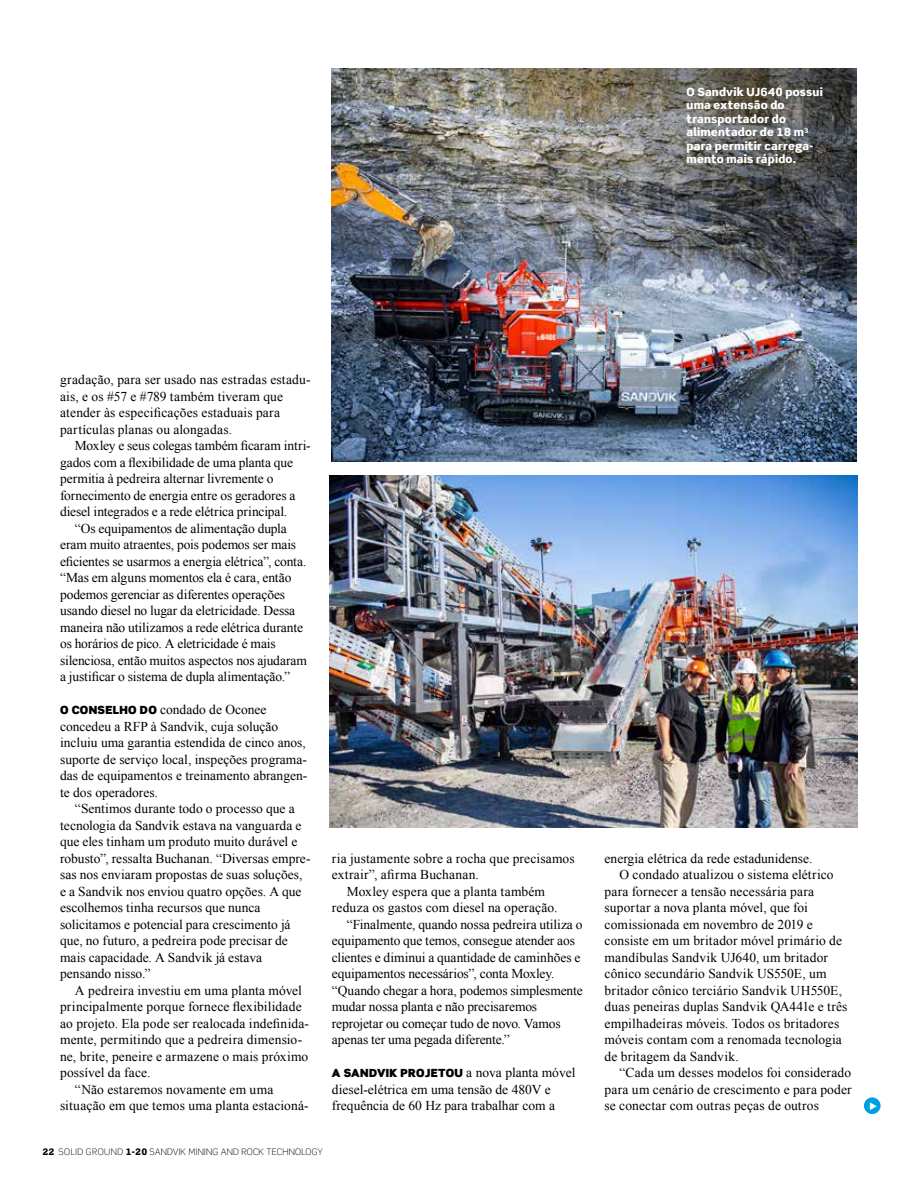
<style>
.page{position:relative;width:915px;height:1191px;background:#fff}
.page>*{position:absolute;margin:0;border:0;box-sizing:border-box;transform-origin:0 0}
.t1{font:13.5px/16.5px "Times New Roman WGL";color:#000}
.t2{font:900 11.25px/13.5px "Scene Pro";letter-spacing:.015em;color:#fff}
.t3{font:900 11.25px "Scene Pro";letter-spacing:.03em;color:#000}
.t4{font:300 9px "Scene Pro";letter-spacing:.025em;color:#000}
.s1{font-family:"Scene Pro";font-weight:900;font-size:11.25px}
.s2{font-family:"Times New Roman WGL";font-weight:400;font-size:13.5px}
.s3{font-weight:900}
</style>
<div class="page">
<div style="left:863px;top:1097px;width:17px;height:17px;background:#009fe3;border-radius:50%"></div>
<img style="left:331px;top:68px;width:525px;height:393px">
<img style="left:330px;top:476px;width:527px;height:351px">
<p class="t2" style="left:686px;top:85px;width:138px">O Sandvik UJ640 possui uma extensão do transportador do alimentador de 18 m<sup>3 </sup>para permitir carrega&shy;mento mais rápido.</p>
<p class="t1" style="left:60px;top:371px;width:252px">gradação, para ser usado nas estradas estadu&shy;ais, e os #57 e #789 também tiveram que atender às especificações estaduais para partículas planas ou alongadas.</p>
<p class="t1" style="left:75px;top:437px;width:237px">Moxley e seus colegas também ficaram intri-</p>
<p class="t1" style="left:60px;top:454px;width:234px">gados com a flexibilidade de uma planta que</p>
<p class="t1" style="left:60px;top:470px;width:215px">permitia à pedreira alternar livremente o</p>
<p class="t1" style="left:60px;top:487px;width:237px">fornecimento de energia entre os geradores a</p>
<p class="t1" style="left:60px;top:503px;width:228px">diesel integrados e a rede elétrica principal.</p>
<p class="t1" style="left:75px;top:519px;width:213px">“Os equipamentos de alimentação dupla</p>
<p class="t1" style="left:60px;top:536px;width:237px">eram muito atraentes, pois podemos ser mais</p>
<p class="t1" style="left:60px;top:552px;width:248px">eficientes se usarmos a energia elétrica”, conta.</p>
<p class="t1" style="left:60px;top:569px;width:233px">“Mas em alguns momentos ela é cara, então</p>
<p class="t1" style="left:60px;top:585px;width:226px">podemos gerenciar as diferentes operações</p>
<p class="t1" style="left:60px;top:602px;width:236px">usando diesel no lugar da eletricidade. Dessa</p>
<p class="t1" style="left:60px;top:618px;width:244px">maneira não utilizamos a rede elétrica durante</p>
<p class="t1" style="left:60px;top:635px;width:217px">os horários de pico. A eletricidade é mais</p>
<p class="t1" style="left:60px;top:651px;width:248px">silenciosa, então muitos aspectos nos ajudaram</p>
<p class="t1" style="left:60px;top:668px;width:231px">a justificar o sistema de dupla alimentação.”</p>
<p class="t1" style="left:60px;top:701px;width:249px"><span class="s1">O CONSELHO DO</span> condado de Oconee concedeu a RFP à Sandvik, cuja solução incluiu uma garantia estendida de cinco anos, suporte de serviço local, inspeções programa&shy;das de equipamentos e treinamento abrangen&shy;te dos operadores.</p>
<p class="t1" style="left:60px;top:800px;width:252px;text-indent:15px">“Sentimos durante todo o processo que a tecnologia da Sandvik estava na vanguarda e que eles tinham um produto muito durável e robusto”, ressalta Buchanan. “Diversas empre&shy;sas nos enviaram propostas de suas soluções, e a Sandvik nos enviou quatro opções. A que escolhemos tinha recursos que nunca solicitamos e potencial para crescimento já que, no futuro, a pedreira pode precisar de mais capacidade. A Sandvik já estava pensando nisso.”</p>
<p class="t1" style="left:75px;top:981px;width:228px">A pedreira investiu em uma planta móvel</p>
<p class="t1" style="left:60px;top:998px;width:243px">principalmente porque fornece flexibilidade</p>
<p class="t1" style="left:60px;top:1014px;width:250px">ao projeto. Ela pode ser realocada indefinida-</p>
<p class="t1" style="left:60px;top:1031px;width:243px">mente, permitindo que a pedreira dimensio-</p>
<p class="t1" style="left:60px;top:1047px;width:250px">ne, brite, peneire e armazene o mais próximo</p>
<p class="t1" style="left:60px;top:1064px;width:92px">possível da face.</p>
<p class="t1" style="left:75px;top:1080px;width:200px">“Não estaremos novamente em uma</p>
<p class="t1" style="left:60px;top:1097px;width:250px">situação em que temos uma planta estacioná-</p>
<p class="t1" style="left:332px;top:850px;width:244px">ria justamente sobre a rocha que precisamos</p>
<p class="t1" style="left:332px;top:866px;width:148px">extrair”, afirma Buchanan.</p>
<p class="t1" style="left:347px;top:883px;width:200px">Moxley espera que a planta também</p>
<p class="t1" style="left:332px;top:899px;width:227px">reduza os gastos com diesel na operação.</p>
<p class="t1" style="left:347px;top:916px;width:237px">“Finalmente, quando nossa pedreira utiliza o</p>
<p class="t1" style="left:332px;top:932px;width:244px">equipamento que temos, consegue atender aos</p>
<p class="t1" style="left:332px;top:949px;width:250px">clientes e diminui a quantidade de caminhões e</p>
<p class="t1" style="left:332px;top:965px;width:224px">equipamentos necessários”, conta Moxley.</p>
<p class="t1" style="left:332px;top:982px;width:252px">“Quando chegar a hora, podemos simplesmente</p>
<p class="t1" style="left:332px;top:998px;width:207px">mudar nossa planta e não precisaremos</p>
<p class="t1" style="left:332px;top:1014px;width:230px">reprojetar ou começar tudo de novo. Vamos</p>
<p class="t1" style="left:332px;top:1031px;width:179px">apenas ter uma pegada diferente.”</p>
<p class="t3" style="left:332px;top:1066px;width:245px">A SANDVIK PROJETOU <span class="s2">a nova planta móvel</span></p>
<p class="t1" style="left:332px;top:1081px;width:225px">diesel-elétrica em uma tensão de 480V e frequência de 60 Hz para trabalhar com a</p>
<p class="t4" style="left:43px;top:1146px;width:282px"><span class="s3">22</span> SOLID GROUND <span class="s3">1-20</span> SANDVIK MINING AND ROCK TECHNOLOGY</p>
<p class="t1" style="left:604px;top:850px;width:209px">energia elétrica da rede estadunidense.</p>
<p class="t1" style="left:619px;top:866px;width:215px">O condado atualizou o sistema elétrico</p>
<p class="t1" style="left:604px;top:883px;width:211px">para fornecer a tensão necessária para</p>
<p class="t1" style="left:604px;top:899px;width:205px">suportar a nova planta móvel, que foi</p>
<p class="t1" style="left:604px;top:916px;width:210px">comissionada em novembro de 2019 e</p>
<p class="t1" style="left:604px;top:932px;width:239px">consiste em um britador móvel primário de</p>
<p class="t1" style="left:604px;top:949px;width:225px">mandíbulas Sandvik UJ640, um britador</p>
<p class="t1" style="left:604px;top:965px;width:224px">cônico secundário Sandvik US550E, um</p>
<p class="t1" style="left:604px;top:981px;width:239px">britador cônico terciário Sandvik UH550E,</p>
<p class="t1" style="left:604px;top:998px;width:244px">duas peneiras duplas Sandvik QA441e e três</p>
<p class="t1" style="left:604px;top:1014px;width:236px">empilhadeiras móveis. Todos os britadores</p>
<p class="t1" style="left:604px;top:1031px;width:239px">móveis contam com a renomada tecnologia</p>
<p class="t1" style="left:604px;top:1047px;width:136px">de britagem da Sandvik.</p>
<p class="t1" style="left:619px;top:1064px;width:233px">“Cada um desses modelos foi considerado</p>
<p class="t1" style="left:604px;top:1080px;width:248px">para um cenário de crescimento e para poder</p>
<p class="t1" style="left:604px;top:1097px;width:216px">se conectar com outras peças de outros</p>
</div>
